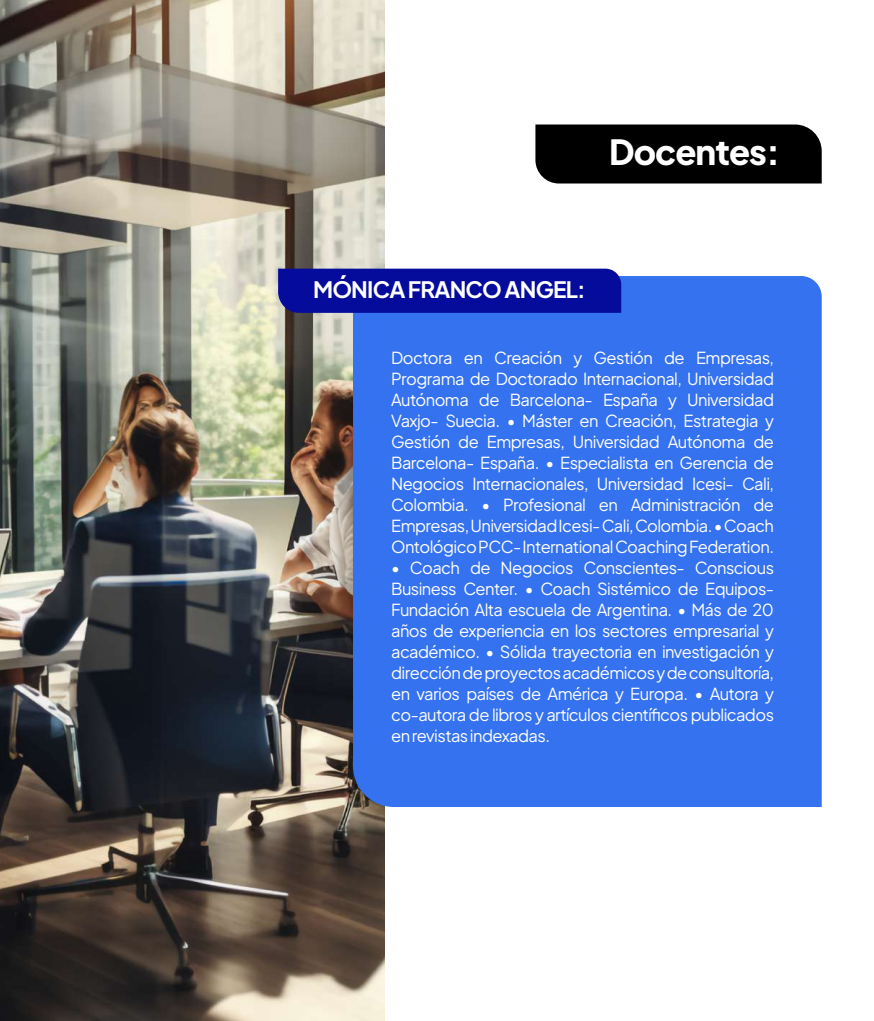
<style>
.page{position:relative;width:874px;height:1021px;background:#fff}
.page>*{position:absolute;margin:0;border:0;box-sizing:border-box;transform-origin:0 0}
.t1{font:800 34.5px "Plus Jakarta Sans";letter-spacing:-.025em;color:#fff}
.t2{font:700 22.5px "Plus Jakarta Sans";letter-spacing:-.035em;color:#fff}
.t3{font:16.5px/21px "Plus Jakarta Sans";letter-spacing:-.035em;color:#fff;text-align:justify}
</style>
<div class="page">
<img style="left:0;top:0;width:385px;height:1020px">
<div style="left:353px;top:276px;width:468px;height:530px;background:#3572ef"></div>
<div style="left:278px;top:268px;width:343px;height:45px;background:#050c9c"></div>
<div style="left:535px;top:124px;width:286px;height:59px;background:#000"></div>
<h1 class="t1" style="left:609px;top:120px;width:173px">Docentes:</h1>
<h2 class="t2" style="left:313px;top:270px;width:274px">MÓNICA FRANCO ANGEL:</h2>
<p class="t3" style="left:391px;top:345px;width:384px">Doctora en Creación y Gestión de Empresas, Programa de Doctorado Internacional, Universidad Autónoma de Barcelona- España y Universidad Vaxjo- Suecia. • Máster en Creación, Estrategia y Gestión de Empresas, Universidad Autónoma de Barcelona- España. • Especialista en Gerencia de Negocios Internacionales, Universidad Icesi- Cali, Colombia. • Profesional en Administración de Empresas, Universidad Icesi- Cali, Colombia. • Coach Ontológico PCC- International Coaching Federation.</p>
<p class="t3" style="left:391px;top:555px;width:384px">• Coach de Negocios Conscientes- Conscious Business Center. • Coach Sistémico de Equipos-Fundación Alta escuela de Argentina. • Más de 20 años de experiencia en los sectores empresarial y académico. • Sólida trayectoria en investigación y dirección de proyectos académicos y de consultoría, en varios países de América y Europa. • Autora y co-autora de libros y artículos científicos publicados en revistas indexadas.</p>
</div>
